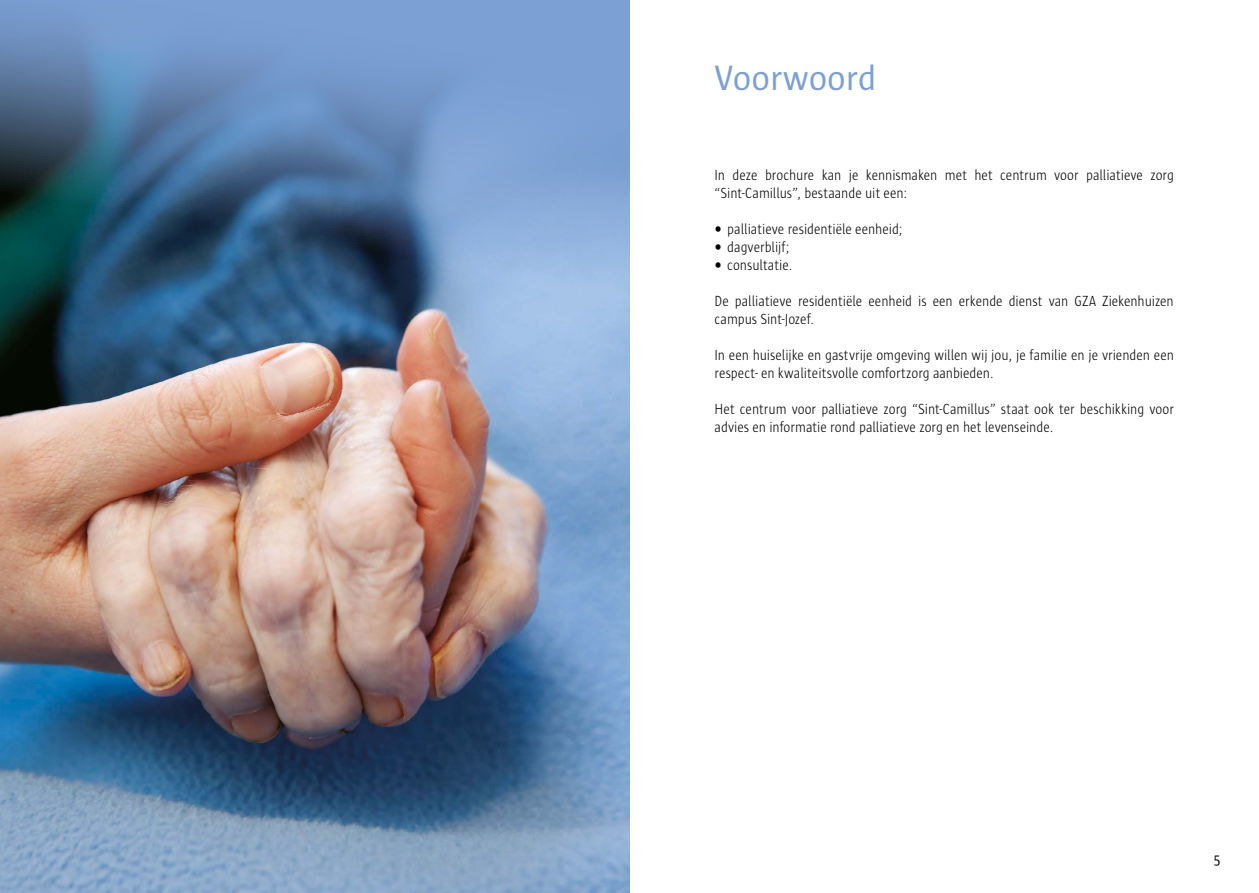
<style>
.page{position:relative;width:1259px;height:893px;background:#fff}
.page>*{position:absolute;margin:0;border:0;box-sizing:border-box;transform-origin:0 0}
.t1{font:36px "Sun";color:#7ca0d4}
.t2{font:300 15px/18px "Sun";letter-spacing:-.005em;color:#000;scale:.9 1}
.t3{font:15px "Sun";color:#000;scale:.9 1}
.s1{font-weight:700;font-size:16.5px}
</style>
<div class="page">
<img style="left:0;top:0;width:629px;height:893px">
<h1 class="t1" style="left:714px;top:59px;width:163px">Voorwoord</h1>
<p class="t2" style="left:714px;top:166px;width:512px">In deze brochure kan je kennismaken met het centrum voor palliatieve zorg “Sint-Camillus”, bestaande uit een:</p>
<p class="t2" style="left:714px;top:220px;width:210px"><span class="s1">•</span> palliatieve residentiële eenheid;</p>
<p class="t2" style="left:714px;top:238px;width:85px"><span class="s1">•</span> dagverblijf;</p>
<p class="t2" style="left:714px;top:256px;width:88px"><span class="s1">•</span> consultatie.</p>
<p class="t2" style="left:714px;top:292px;width:512px">De palliatieve residentiële eenheid is een erkende dienst van GZA Ziekenhuizen campus Sint-Jozef.</p>
<p class="t2" style="left:714px;top:346px;width:512px">In een huiselijke en gastvrije omgeving willen wij jou, je familie en je vrienden een respect- en kwaliteitsvolle comfortzorg aanbieden.</p>
<p class="t2" style="left:714px;top:400px;width:512px">Het centrum voor palliatieve zorg “Sint-Camillus” staat ook ter beschikking voor advies en informatie rond palliatieve zorg en het levenseinde.</p>
<p class="t3" style="left:1214px;top:851px;width:9px">5</p>
</div>
